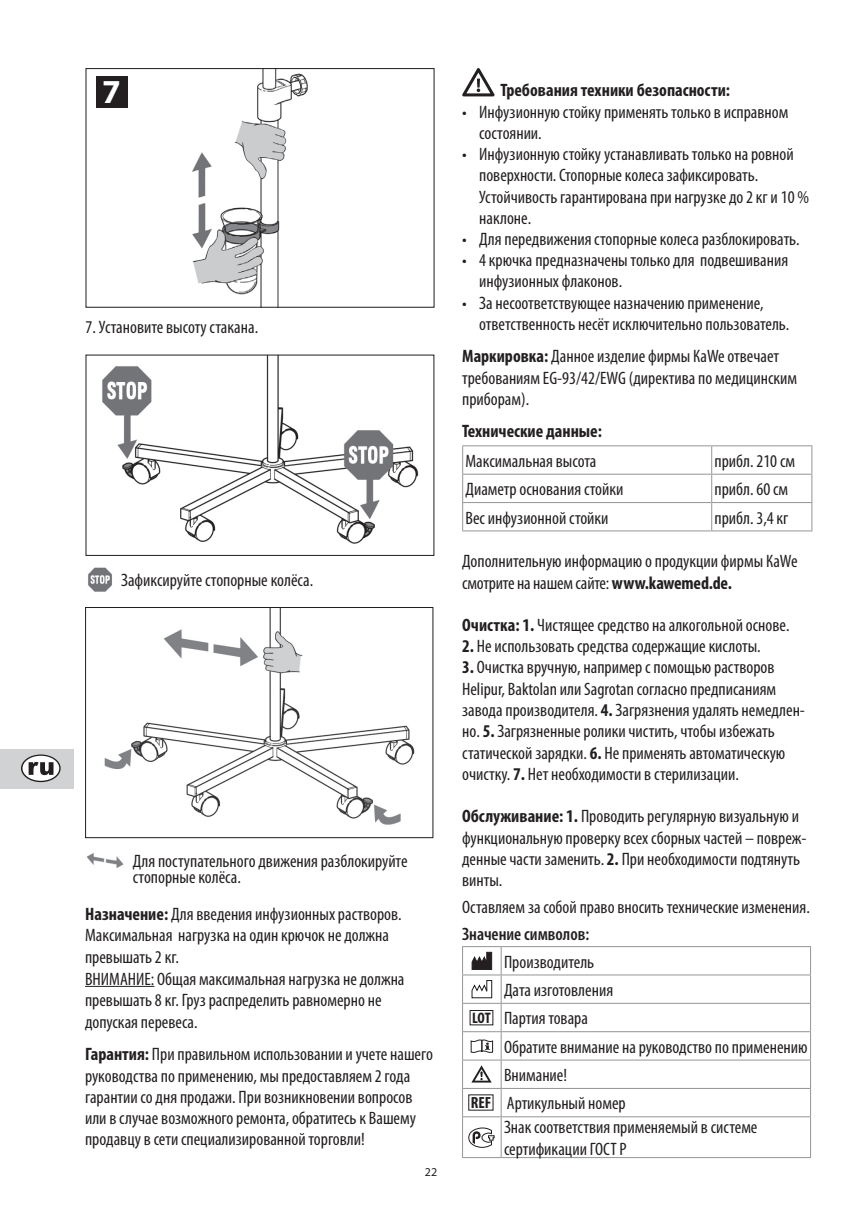
<style>
.page{position:relative;width:862px;height:1214px;background:#fff}
.page>*{position:absolute;margin:0;border:0;box-sizing:border-box;transform-origin:0 0}
.t1{font:700 33.6px "Myriad Pro";color:#fff}
.t2{font:condensed 18px/21.2px "Myriad Pro";color:#231f20}
.t3{font:700 condensed 18px "Myriad Pro";color:#231f20}
.t4{font:600 condensed 18px "Myriad Pro";color:#231f20}
.t5{font:12px "Myriad Pro";color:#231f20}
.s1{font-weight:700}
.s2{font-weight:700;font-size:15.2px}
.s3{font-weight:700;font-size:16.2px}
</style>
<div class="page">
<div style="left:0;top:748px;width:74px;height:40px;background:#d1d2d4"></div>
<svg style="left:21px;top:754px;width:40px;height:28px"></svg>
<svg style="left:22px;top:755px;width:37px;height:25px"></svg>
<svg style="left:29px;top:761px;width:24px;height:14px"></svg>
<hr style="left:85px;top:985px;width:69px;height:1px;background:#231f20">
<svg style="left:462px;top:68px;width:32px;height:28px"></svg>
<hr style="left:462px;top:445px;width:249px;height:1px;background:#939598">
<hr style="left:711px;top:445px;width:101px;height:1px;background:#939598">
<hr style="left:462px;top:473px;width:249px;height:1px;background:#939598">
<hr style="left:711px;top:473px;width:101px;height:1px;background:#939598">
<hr style="left:462px;top:502px;width:249px;height:1px;background:#939598">
<svg style="left:462px;top:446px;width:1px;height:84px"></svg>
<hr style="left:711px;top:502px;width:101px;height:1px;background:#939598">
<svg style="left:711px;top:446px;width:1px;height:84px"></svg>
<svg style="left:811px;top:446px;width:1px;height:84px"></svg>
<hr style="left:462px;top:530px;width:249px;height:1px;background:#939598">
<hr style="left:711px;top:530px;width:101px;height:1px;background:#939598">
<hr style="left:462px;top:946px;width:39px;height:1px;background:#939598">
<hr style="left:501px;top:946px;width:310px;height:1px;background:#939598">
<hr style="left:462px;top:974px;width:39px;height:1px;background:#939598">
<hr style="left:501px;top:974px;width:310px;height:1px;background:#939598">
<hr style="left:462px;top:1002px;width:39px;height:1px;background:#939598">
<hr style="left:501px;top:1002px;width:310px;height:1px;background:#939598">
<hr style="left:462px;top:1031px;width:39px;height:1px;background:#939598">
<hr style="left:501px;top:1031px;width:310px;height:1px;background:#939598">
<hr style="left:462px;top:1059px;width:39px;height:1px;background:#939598">
<hr style="left:501px;top:1059px;width:310px;height:1px;background:#939598">
<hr style="left:462px;top:1087px;width:39px;height:1px;background:#939598">
<svg style="left:462px;top:946px;width:1px;height:170px"></svg>
<hr style="left:501px;top:1087px;width:310px;height:1px;background:#939598">
<svg style="left:501px;top:946px;width:1px;height:170px"></svg>
<svg style="left:810px;top:946px;width:1px;height:170px"></svg>
<hr style="left:462px;top:1116px;width:39px;height:1px;background:#939598">
<hr style="left:462px;top:1116px;width:1px;height:40px;background:#939598">
<hr style="left:501px;top:1116px;width:310px;height:1px;background:#939598">
<hr style="left:501px;top:1116px;width:1px;height:40px;background:#939598">
<hr style="left:810px;top:1116px;width:1px;height:40px;background:#939598">
<hr style="left:462px;top:1156px;width:39px;height:1px;background:#939598">
<hr style="left:501px;top:1156px;width:310px;height:1px;background:#939598">
<svg style="left:471px;top:951px;width:21px;height:19px"></svg>
<svg style="left:471px;top:980px;width:22px;height:18px"></svg>
<div style="left:470px;top:1010px;width:23px;height:15px;border:1px solid #231f20"></div>
<svg style="left:470px;top:1039px;width:23px;height:13px"></svg>
<svg style="left:471px;top:1065px;width:21px;height:17px"></svg>
<svg style="left:468px;top:1127px;width:27px;height:20px"></svg>
<img style="left:102px;top:356px;width:317px;height:188px">
<div style="left:85px;top:354px;width:349px;height:202px;border:1px solid #231f20"></div>
<img style="left:192px;top:70px;width:116px;height:236px">
<div style="left:85px;top:68px;width:349px;height:240px;border:1px solid #231f20"></div>
<div style="left:96px;top:76px;width:32px;height:32px;background:#231f20"></div>
<img style="left:104px;top:609px;width:311px;height:216px">
<div style="left:85px;top:607px;width:348px;height:231px;border:1px solid #231f20"></div>
<img style="left:88px;top:567px;width:24px;height:25px">
<img style="left:86px;top:853px;width:38px;height:15px">
<h1 class="t1" style="left:102px;top:73px;width:20px">7</h1>
<p class="t2" style="left:86px;top:317px;width:174px">7. Установите высоту стакана.</p>
<p class="t2" style="left:121px;top:569px;width:194px">Зафиксируйте стопорные колёса.</p>
<p class="t2" style="left:133px;top:852px;width:276px;line-height:16.8px">Для поступательного движения разблокируйте стопорные колёса.</p>
<p class="t2" style="left:85px;top:903px;width:321px"><span class="s1">Назначение:</span> Для введения инфузионных растворов.<br>Максимальная нагрузка на один крючок не должна превышать 2 кг.<br>ВНИМАНИЕ: Общaя максимальная нагрузка не должна превышать 8 кг. Груз распределить равномерно не допуская перевеса.</p>
<p class="t2" style="left:85px;top:1044px;width:349px"><span class="s1">Гарантия:</span> При правильном использовании и учете нашего руководства по применению, мы предоставляем 2 года гарантии со дня продажи. При возникновении вопросов или в случае возможного ремонта, обратитесь к Вашему продавцу в сети специализированной торговли!</p>
<p class="t5" style="left:425px;top:1165px;width:14px">22</p>
<p class="t3" style="left:500px;top:80px;width:231px">Требования техники безопасности:</p>
<p class="t2" style="left:479px;top:101px;width:311px;text-indent:-17px">• Инфузионную стойку применять только в исправном состоянии.</p>
<p class="t2" style="left:479px;top:144px;width:331px;text-indent:-17px">• Инфузионную стойку устанавливать только на ровной поверхности. Стопорные колеса зафиксировать.<br>Устойчивость гарантирована при нагрузке до 2 кг и 10 % наклоне.</p>
<p class="t2" style="left:462px;top:229px;width:339px">• Для передвижения стопорные колеса разблокировать.</p>
<p class="t2" style="left:479px;top:250px;width:310px;text-indent:-17px">• 4 крючка предназначены только для подвешивания инфузионных флаконов.</p>
<p class="t2" style="left:479px;top:292px;width:312px;text-indent:-17px">• За несоответствующее назначению применение, ответственность несёт исключительно пользователь.</p>
<p class="t2" style="left:462px;top:346px;width:336px"><span class="s1">Маркировка:</span> Данное изделие фирмы КаWe отвечает требованиям ЕG-93/42/EWG (директива по медицинским приборам).</p>
<p class="t3" style="left:462px;top:421px;width:141px">Технические данные:</p>
<p class="t2" style="left:465px;top:450px;width:132px">Максимальная высота</p>
<p class="t2" style="left:714px;top:450px;width:82px">прибл. 210 см</p>
<p class="t2" style="left:465px;top:479px;width:159px">Диаметр основания стойки</p>
<p class="t2" style="left:714px;top:479px;width:75px">прибл. 60 см</p>
<p class="t2" style="left:465px;top:507px;width:144px">Вес инфузионной стойки</p>
<p class="t2" style="left:714px;top:507px;width:75px">прибл. 3,4 кг</p>
<p class="t2" style="left:462px;top:551px;width:337px">Дополнительную информацию о продукции фирмы КаWe смотрите на нашем сайте: <span class="s1">www.kawemed.de.</span></p>
<p class="t2" style="left:462px;top:614px;width:329px"><span class="s1">Очистка: 1.</span> Чистящее средство на алкогольной основе.</p>
<p class="t2" style="left:462px;top:636px;width:300px"><span class="s1">2.</span> Не использовать средства содержащие кислоты.</p>
<p class="t2" style="left:462px;top:657px;width:344px"><span class="s1">3.</span> Очистка вручную, например с помощью растворов Helipur, Baktolan или Sagrotan согласно предписаниям завода производителя. <span class="s1">4.</span> Загрязнения удалять немедлен&shy;но. <span class="s1">5.</span> Загрязненные ролики чистить, чтобы избежать статической зарядки. <span class="s1">6.</span> Не применять автоматическую очистку. <span class="s1">7.</span> Нет необходимости в стерилизации.</p>
<p class="t2" style="left:462px;top:806px;width:346px"><span class="s1">Обслуживание: 1.</span> Проводить регулярную визуальную и функциональную проверку всех сборных частей – повреж&shy;денные части заменить. <span class="s1">2.</span> При необходимости подтянуть винты.</p>
<p class="t2" style="left:462px;top:896px;width:349px">Оставляем за собой право вносить технические изменения.</p>
<p class="t4" style="left:462px;top:924px;width:129px">Значение символов:</p>
<p class="t2" style="left:504px;top:951px;width:92px">Производитель</p>
<p class="t2" style="left:504px;top:979px;width:111px">Дата изготовления</p>
<p class="t2" style="left:472px;top:1007px;width:117px"><span class="s2">LOT</span> Партия товара</p>
<p class="t2" style="left:504px;top:1036px;width:305px">Обратите внимание на руководство по применению</p>
<p class="t2" style="left:504px;top:1064px;width:65px">Внимание!</p>
<p class="t2" style="left:471px;top:1092px;width:156px"><span class="s3">REF</span> Артикульный номер</p>
<p class="t2" style="left:504px;top:1116px;width:255px">Знак соответствия применяемый в cистеме сертификации ГОСТ Р</p>
</div>
